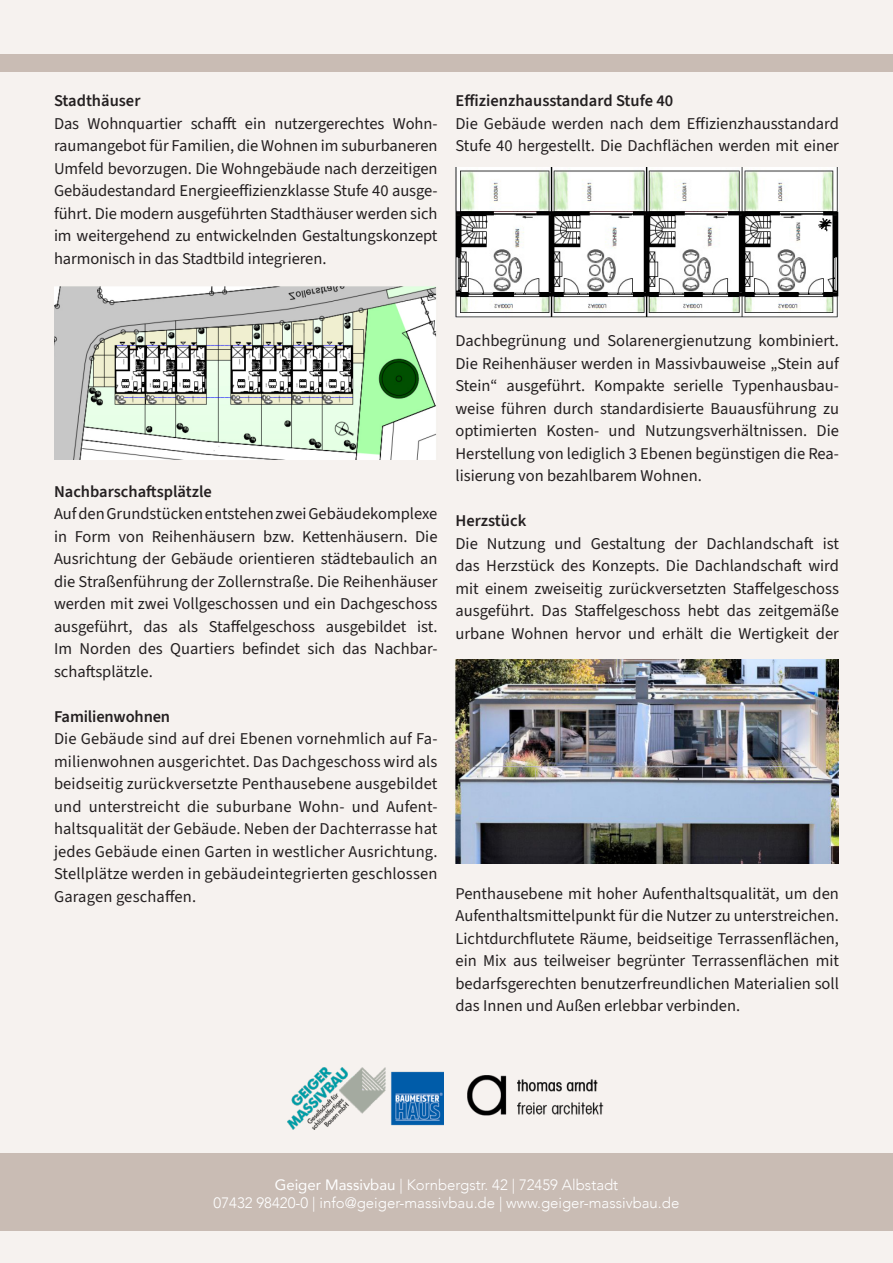
<style>
.page{position:relative;width:893px;height:1263px;background:#f6f2ef}
.page>*{position:absolute;margin:0;border:0;box-sizing:border-box;transform-origin:0 0}
.t1{font:16.5px/22.5px "Source Sans 3";color:#231f20;text-align:justify}
.t2{font:600 16.5px "Source Sans 3";color:#231f20}
.t3{font:300 15px/18px "Avenir";color:#fff;text-align:center}
.s1{font-weight:400}
</style>
<div class="page">
<div style="left:0;top:1153px;width:893px;height:77px;background:#c9bcb4"></div>
<img style="left:467px;top:1075px;width:137px;height:41px">
<img style="left:287px;top:1067px;width:156px;height:62px">
<img style="left:54px;top:286px;width:383px;height:173px">
<img style="left:455px;top:659px;width:384px;height:204px">
<div style="left:0;top:54px;width:893px;height:18px;background:#c9bcb4"></div>
<img style="left:455px;top:167px;width:384px;height:151px">
<p class="t2" style="left:54px;top:90px;width:88px">Stadthäuser</p>
<p class="t1" style="left:54px;top:112px;width:385px">Das Wohnquartier schafft ein nutzergerechtes Wohn&shy;raumangebot für Familien, die Wohnen im suburbaneren Umfeld bevorzugen. Die Wohngebäude nach derzeitigen Gebäudestandard Energieeffizienzklasse Stufe 40 ausge&shy;führt. Die modern ausgeführten Stadthäuser werden sich im weitergehend zu entwickelnden Gestaltungskonzept harmonisch in das Stadtbild integrieren.</p>
<p class="t2" style="left:455px;top:90px;width:219px">Effizienzhausstandard Stufe 40</p>
<p class="t1" style="left:455px;top:112px;width:385px">Die Gebäude werden nach dem Effizienzhausstandard<br>Stufe 40 hergestellt. Die Dachflächen werden mit einer</p>
<p class="t2" style="left:54px;top:481px;width:159px">Nachbarschaftsplätzle</p>
<p class="t1" style="left:54px;top:502px;width:385px">Auf den Grundstücken entstehen zwei Gebäudekomplexe in Form von Reihenhäusern bzw. Kettenhäusern. Die Ausrichtung der Gebäude orientieren städtebaulich an die Straßenführung der Zollernstraße. Die Reihenhäuser werden mit zwei Vollgeschossen und ein Dachgeschoss ausgeführt, das als Staffelgeschoss ausgebildet ist.<br>Im Norden des Quartiers befindet sich das Nachbar&shy;schaftsplätzle.</p>
<p class="t2" style="left:54px;top:706px;width:118px">Familienwohnen</p>
<p class="t1" style="left:54px;top:728px;width:385px">Die Gebäude sind auf drei Ebenen vornehmlich auf Fa&shy;milienwohnen ausgerichtet. Das Dachgeschoss wird als beidseitig zurückversetzte Penthausebene ausgebildet und unterstreicht die suburbane Wohn- und Aufent&shy;haltsqualität der Gebäude. Neben der Dachterrasse hat jedes Gebäude einen Garten in westlicher Ausrichtung.<br>Stellplätze werden in gebäudeintegrierten geschlossen Garagen geschaffen.</p>
<p class="t1" style="left:455px;top:330px;width:385px">Dachbegrünung und Solarenergienutzung kombiniert.<br>Die Reihenhäuser werden in Massivbauweise „Stein auf Stein“ ausgeführt. Kompakte serielle Typenhausbau&shy;weise führen durch standardisierte Bauausführung zu optimierten Kosten- und Nutzungsverhältnissen. Die Herstellung von lediglich 3 Ebenen begünstigen die Rea&shy;lisierung von bezahlbarem Wohnen.</p>
<p class="t2" style="left:455px;top:510px;width:72px">Herzstück</p>
<p class="t1" style="left:455px;top:532px;width:385px">Die Nutzung und Gestaltung der Dachlandschaft ist das Herzstück des Konzepts. Die Dachlandschaft wird mit einem zweiseitig zurückversetzten Staffelgeschoss ausgeführt. Das Staffelgeschoss hebt das zeitgemäße urbane Wohnen hervor und erhält die Wertigkeit der</p>
<p class="t1" style="left:455px;top:882px;width:385px">Penthausebene mit hoher Aufenthaltsqualität, um den Aufenthaltsmittelpunkt für die Nutzer zu unterstreichen.<br>Lichtdurchflutete Räume, beidseitige Terrassenflächen, ein Mix aus teilweiser begrünter Terrassenflächen mit bedarfsgerechten benutzerfreundlichen Materialien soll das Innen und Außen erlebbar verbinden.</p>
<p class="t3" style="left:214px;top:1176px;width:467px"><span class="s1">Geiger Massivbau</span> | Kornbergstr. 42 | 72459 Albstadt<br>07432 98420-0 | info@geiger-massivbau.de | www.geiger-massivbau.de</p>
</div>
